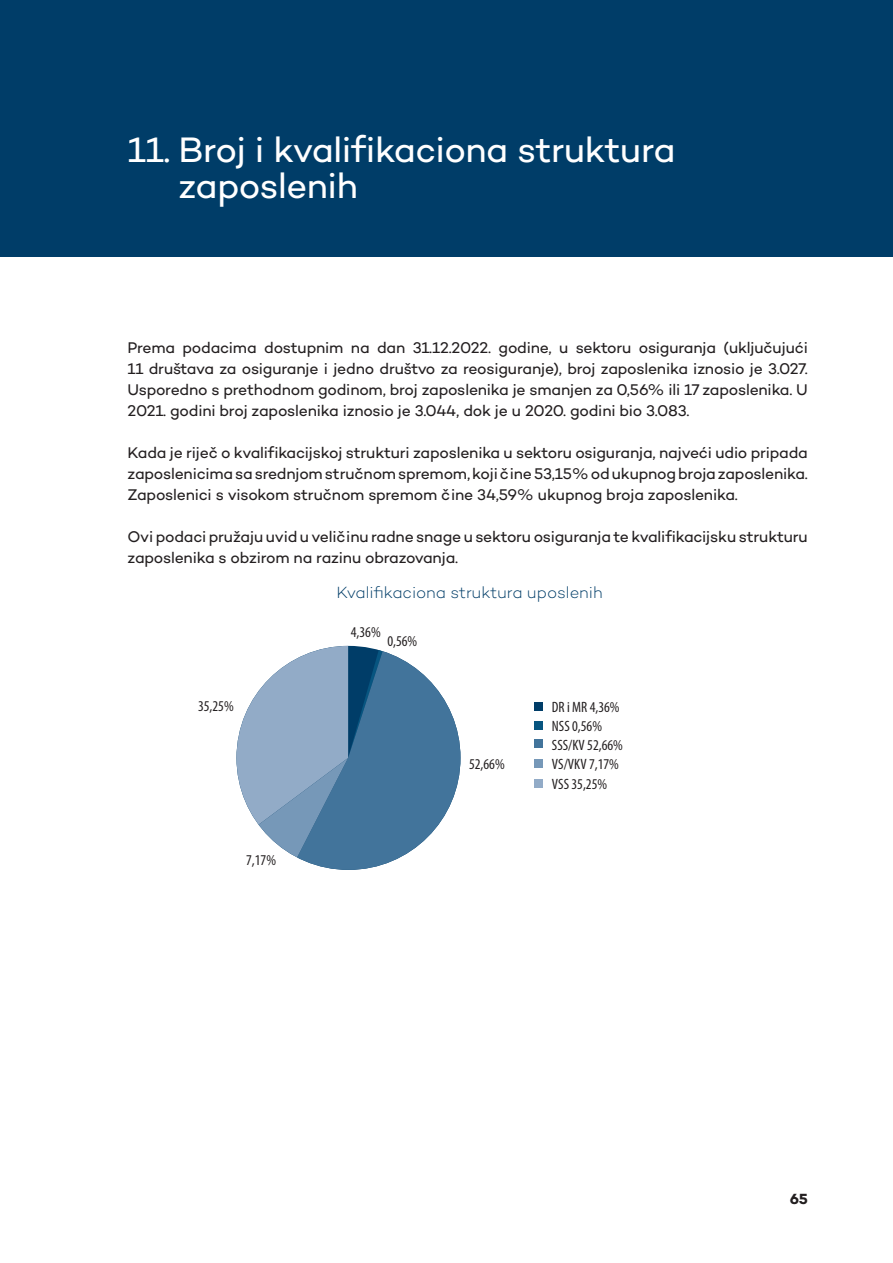
<style>
.page{position:relative;width:893px;height:1263px;background:#fff}
.page>*{position:absolute;margin:0;border:0;box-sizing:border-box;transform-origin:0 0}
.t1{font:36px/36px "Campton";letter-spacing:-.01em;color:#fff}
.t2{font:300 16.5px "Campton";color:#003d68}
.t3{font:15.75px/21px "Campton";letter-spacing:-.01em;color:#231f20;text-align:justify}
.t4{font:condensed 15px/19px "Myriad Pro";color:#231f20}
.t5{font:700 15px "Campton";color:#231f20}
</style>
<div class="page">
<div style="left:534px;top:703px;width:8px;height:8px;background:#003d68"></div>
<div style="left:534px;top:721px;width:8px;height:8px;background:#075580"></div>
<div style="left:534px;top:740px;width:8px;height:8px;background:#42749b"></div>
<div style="left:534px;top:759px;width:8px;height:9px;background:#7698b8"></div>
<div style="left:534px;top:779px;width:8px;height:8px;background:#92abc7"></div>
<svg style="left:236px;top:646px;width:224px;height:224px"></svg>
<div style="left:0;top:0;width:893px;height:256px;background:#003d68"></div>
<h1 class="t1" style="left:179px;top:131px;width:499px;text-indent:-51px">11. Broj i kvalifikaciona struktura zaposlenih</h1>
<p class="t3" style="left:128px;top:337px;width:682px">Prema podacima dostupnim na dan 31.12.2022. godine, u sektoru osiguranja (uključujući 11 društava za osiguranje i jedno društvo za reosiguranje), broj zaposlenika iznosio je 3.027.<br>Usporedno s prethodnom godinom, broj zaposlenika je smanjen za 0,56% ili 17 zaposlenika. U 2021. godini broj zaposlenika iznosio je 3.044, dok je u 2020. godini bio 3.083.</p>
<p class="t3" style="left:128px;top:442px;width:682px">Kada je riječ o kvalifikacijskoj strukturi zaposlenika u sektoru osiguranja, najveći udio pripada zaposlenicima sa srednjom stručnom spremom, koji čine 53,15% od ukupnog broja zaposlenika.<br>Zaposlenici s visokom stručnom spremom čine 34,59% ukupnog broja zaposlenika.</p>
<p class="t3" style="left:128px;top:526px;width:682px">Ovi podaci pružaju uvid u veličinu radne snage u sektoru osiguranja te kvalifikacijsku strukturu zaposlenika s obzirom na razinu obrazovanja.</p>
<p class="t4" style="left:198px;top:696px;width:37px">35,25%</p>
<p class="t4" style="left:246px;top:850px;width:31px">7,17%</p>
<p class="t2" style="left:336px;top:582px;width:268px">Kvalifikaciona struktura uposlenih</p>
<p class="t4" style="left:351px;top:622px;width:31px">4,36%</p>
<p class="t4" style="left:387px;top:631px;width:31px">0,56%</p>
<p class="t4" style="left:469px;top:754px;width:37px">52,66%</p>
<p class="t4" style="left:552px;top:698px;width:72px">DR i MR 4,36%<br>NSS 0,56%<br>SSS/KV 52,66%<br>VS/VKV 7,17%<br>VSS 35,25%</p>
<p class="t5" style="left:790px;top:1190px;width:20px">65</p>
</div>
